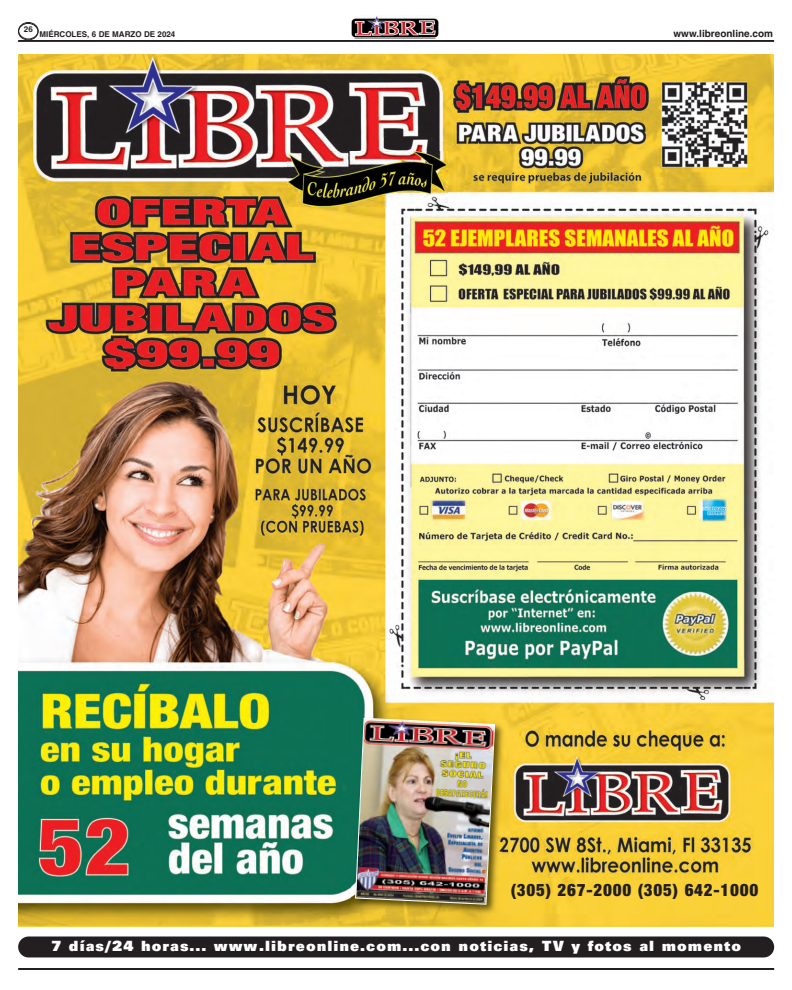
<style>
.page{position:relative;width:792px;height:990px;background:#fff}
.page>*{position:absolute;margin:0;border:0;box-sizing:border-box;transform-origin:0 0}
.t1{font:18px "Sans Black Condensed DTC";letter-spacing:.05em;color:#231f20}
.t2{font:15.3px "Univers Ultra Bold DTC";letter-spacing:.065em;color:#fff}
.t3{font:700 10px "Helvetica";color:#231f20}
.t4{font:700 8px "Helvetica";color:#231f20}
</style>
<div class="page">
<hr style="left:18px;top:41px;width:756px;height:1px;background:#231f20">
<svg style="left:354px;top:38px;width:83px;height:1px"></svg>
<img style="left:18px;top:55px;width:756px;height:871px">
<img style="left:350px;top:713px;width:158px;height:205px">
<img style="left:355px;top:717px;width:141px;height:188px">
<img style="left:287px;top:152px;width:160px;height:54px">
<hr style="left:18px;top:968px;width:756px;height:2px;background:#231f20">
<hr style="left:18px;top:40px;width:756px;height:1px;background:#231f20">
<img style="left:351px;top:16px;width:88px;height:22px">
<svg style="left:18px;top:22px;width:21px;height:18px"></svg>
<div style="left:18px;top:936px;width:756px;height:22px;background:#231f20;border-radius:10px"></div>
<p class="t4" style="left:24px;top:26px;width:10px">26</p>
<p class="t4" style="left:40px;top:31px;width:137px">MIÉRCOLES, 6 DE MARZO DE 2024</p>
<p class="t3" style="left:674px;top:29px;width:101px">www.libreonline.com</p>
<p class="t1" style="left:511px;top:884px;width:249px">(305) 267-2000 (305) 642-1000</p>
<p class="t2" style="left:51px;top:941px;width:692px">7 días/24 horas... www.libreonline.com...con noticias, TV y fotos al momento</p>
</div>
